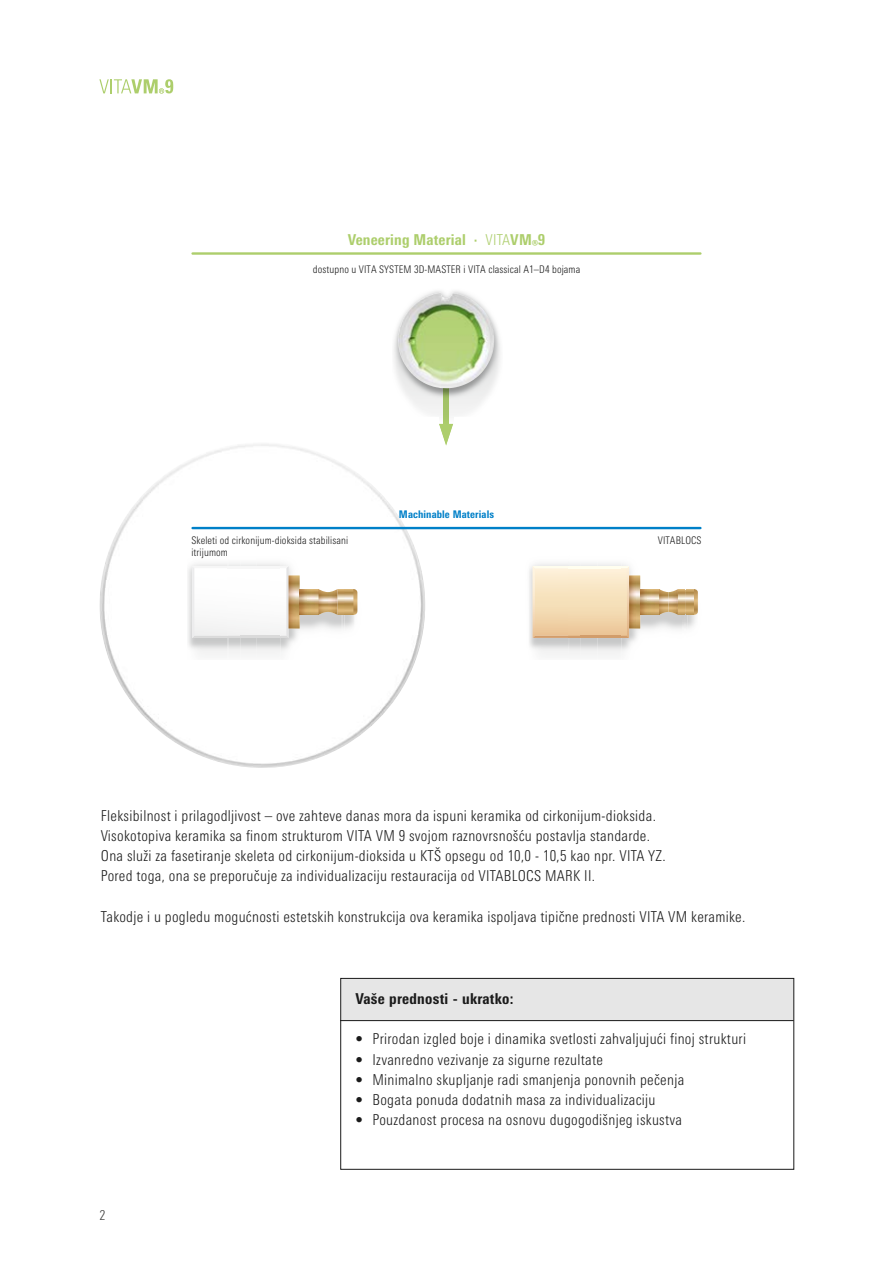
<style>
.page{position:relative;width:893px;height:1263px;background:#fff}
.page>*{position:absolute;margin:0;border:0;box-sizing:border-box;transform-origin:0 0}
.t1{font:300 condensed 15px/20.2px "Univers Next Pro";letter-spacing:.02em;color:#1a1a1a}
.t2{font:800 condensed 15px "Univers Next Pro";letter-spacing:.01em;color:#adce6c}
.t3{font:800 condensed 15px "Univers Next Pro";letter-spacing:.02em;color:#1a1a1a}
.t4{font:300 condensed 13.5px "Univers Next Pro";color:#3b3b3a}
.t5{font:300 condensed 10.5px/12.6px "Univers Next Pro";letter-spacing:.01em;color:#1a1a1a}
.t6{font:800 condensed 10.5px "Univers Next Pro";letter-spacing:.01em;color:#0080c8}
.s1{font-weight:300}
</style>
<div class="page">
<img style="left:100px;top:442px;width:325px;height:326px;border-radius:163px">
<svg style="left:439px;top:417px;width:14px;height:7px"></svg>
<img style="left:439px;top:424px;width:14px;height:22px">
<img style="left:394px;top:291px;width:106px;height:126px">
<img style="left:444px;top:318px;width:4px;height:99px">
<img style="left:398px;top:293px;width:40px;height:54px">
<svg style="left:99px;top:79px;width:74px;height:15px"></svg>
<hr style="left:193px;top:252px;width:507px;height:3px;background:#adce6c">
<hr style="left:193px;top:527px;width:507px;height:2px;background:#0080c8">
<img style="left:685px;top:615px;width:2px;height:14px">
<img style="left:530px;top:563px;width:152px;height:92px">
<img style="left:640px;top:589px;width:58px;height:26px">
<svg style="left:533px;top:566px;width:96px;height:72px;background:#f4dcb8"></svg>
<img style="left:629px;top:575px;width:11px;height:53px">
<svg style="left:678px;top:589px;width:1px;height:26px"></svg>
<img style="left:529px;top:554px;width:1px;height:106px">
<img style="left:343px;top:554px;width:12px;height:106px">
<img style="left:187px;top:554px;width:156px;height:106px">
<img style="left:355px;top:554px;width:11px;height:106px">
<svg style="left:357px;top:592px;width:1px;height:20px"></svg>
<img style="left:300px;top:589px;width:57px;height:26px">
<svg style="left:192px;top:566px;width:97px;height:72px"></svg>
<img style="left:288px;top:575px;width:12px;height:53px">
<svg style="left:337px;top:589px;width:1px;height:26px"></svg>
<div style="left:341px;top:978px;width:452px;height:42px;background:#e6e6e6"></div>
<div style="left:340px;top:978px;width:454px;height:191px;border:1px solid #1a1a1a"></div>
<hr style="left:340px;top:1020px;width:453px;height:1px;background:#1a1a1a">
<p class="t2" style="left:348px;top:231px;width:199px">Veneering Material · <span class="s1">VITA</span>VM®9</p>
<p class="t5" style="left:313px;top:263px;width:269px">dostupno u VITA SYSTEM 3D-MASTER i VITA classical A1–D4 bojama</p>
<p class="t6" style="left:399px;top:508px;width:97px">Machinable Materials</p>
<p class="t5" style="left:191px;top:534px;width:158px">Skeleti od cirkonijum-dioksida stabilisani itrijumom</p>
<p class="t5" style="left:658px;top:534px;width:45px">VITABLOCS</p>
<p class="t1" style="left:101px;top:805px;width:566px">Fleksibilnost i prilagodljivost – ove zahteve danas mora da ispuni keramika od cirkonijum-dioksida.<br>Visokotopiva keramika sa finom strukturom VITA VM 9 svojom raznovrsnošću postavlja standarde.<br>Ona služi za fasetiranje skeleta od cirkonijum-dioksida u KTŠ opsegu od 10,0 - 10,5 kao npr. VITA YZ.<br>Pored toga, ona se preporučuje za individualizaciju restauracija od VITABLOCS MARK II.</p>
<p class="t1" style="left:101px;top:906px;width:646px">Takodje i u pogledu mogućnosti estetskih konstrukcija ova keramika ispoljava tipične prednosti VITA VM keramike.</p>
<p class="t4" style="left:99px;top:1207px;width:7px">2</p>
<p class="t3" style="left:355px;top:989px;width:160px">Vaše prednosti - ukratko:</p>
<p class="t1" style="left:355px;top:1029px;width:392px">• Prirodan izgled boje i dinamika svetlosti zahvaljujući finoj strukturi</p>
<p class="t1" style="left:355px;top:1049px;width:249px">• Izvanredno vezivanje za sigurne rezultate</p>
<p class="t1" style="left:355px;top:1069px;width:330px">• Minimalno skupljanje radi smanjenja ponovnih pečenja</p>
<p class="t1" style="left:355px;top:1090px;width:302px">• Bogata ponuda dodatnih masa za individualizaciju</p>
<p class="t1" style="left:355px;top:1110px;width:328px">• Pouzdanost procesa na osnovu dugogodišnjeg iskustva</p>
</div>
